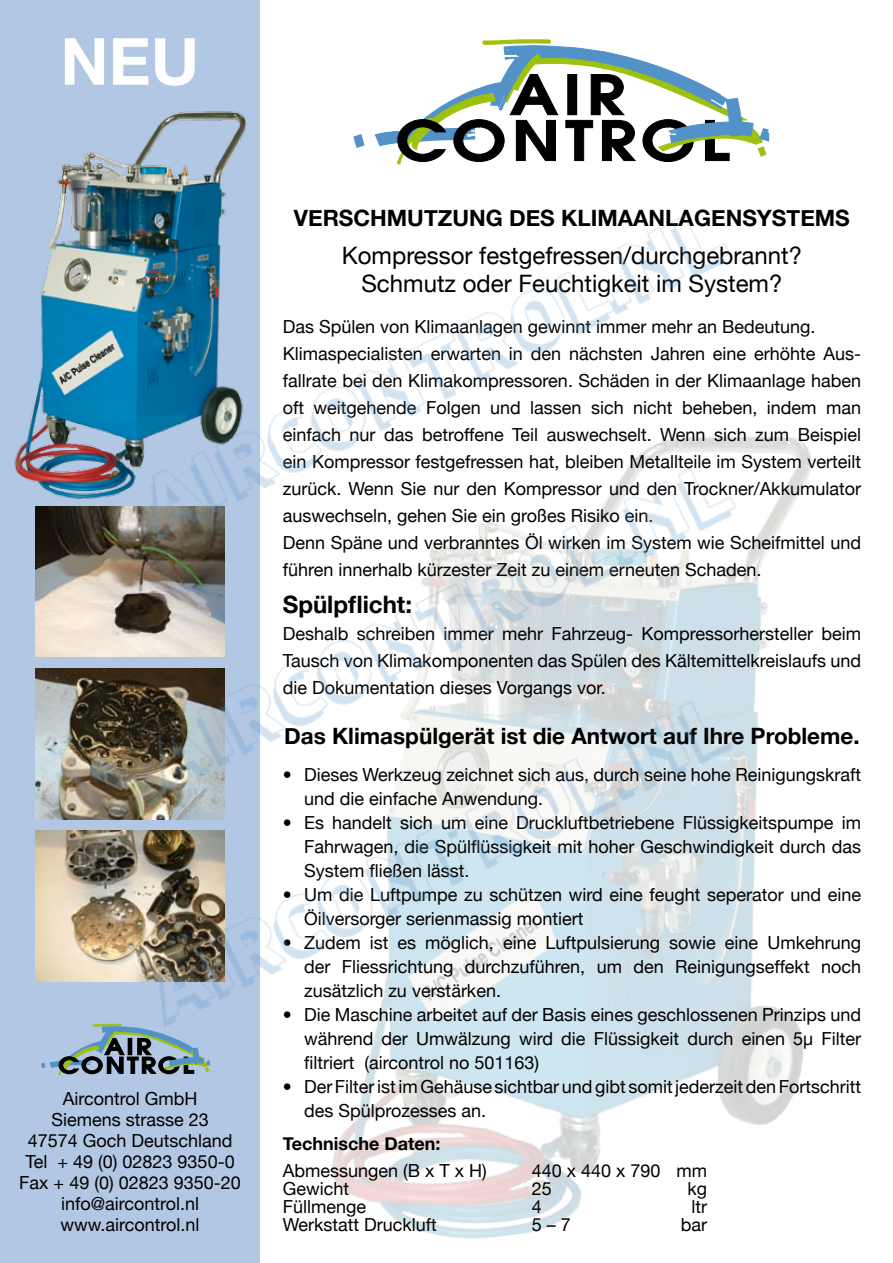
<style>
.page{position:relative;width:893px;height:1263px;background:#fff}
.page>*{position:absolute;margin:0;border:0;box-sizing:border-box;transform-origin:0 0}
.t1{font:700 65.1px "Helvetica Neue";color:#fff}
.t2{font:24px/28.8px "Helvetica Neue";color:#000;text-align:center}
.t3{font:700 24px "Helvetica Neue";color:#000}
.t4{font:700 22.5px "Helvetica Neue";color:#000}
.t5{font:18px/27px "Helvetica Neue";color:#000}
.t6{font:700 18px "Helvetica Neue";color:#000}
</style>
<div class="page">
<img style="left:332px;top:436px;width:480px;height:803px">
<div style="left:0;top:0;width:260px;height:1263px;background:#b2c7e4"></div>
<svg style="left:353px;top:134px;width:12px;height:14px"></svg>
<svg style="left:375px;top:40px;width:394px;height:118px"></svg>
<svg style="left:41px;top:1024px;width:71px;height:51px"></svg>
<img style="left:14px;top:111px;width:233px;height:388px">
<img style="left:36px;top:506px;width:76px;height:151px">
<img style="left:36px;top:668px;width:76px;height:151px">
<img style="left:36px;top:831px;width:76px;height:151px">
<img style="left:112px;top:158px;width:669px;height:947px">
<h1 class="t1" style="left:60px;top:21px;width:140px">NEU</h1>
<p class="t5" style="left:19px;top:1088px;width:223px;line-height:21px;text-align:center">Aircontrol GmbH<br>Siemens strasse 23<br>47574 Goch Deutschland<br>Tel + 49 (0) 02823 9350-0<br>Fax + 49 (0) 02823 9350-20 info@aircontrol.nl www.aircontrol.nl</p>
<p class="t4" style="left:294px;top:204px;width:557px">VERSCHMUTZUNG DES KLIMAANLAGENSYSTEMS</p>
<h2 class="t2" style="left:342px;top:240px;width:462px">Kompressor festgefressen/durchgebrannt?<br>Schmutz oder Feuchtigkeit im System?</h2>
<p class="t5" style="left:283px;top:313px;width:580px">Das Spülen von Klimaanlagen gewinnt immer mehr an Bedeutung.<br>Klimaspecialisten erwarten in den nächsten Jahren eine erhöhte Aus&shy;fallrate bei den Klimakompressoren. Schäden in der Klimaanlage haben oft weitgehende Folgen und lassen sich nicht beheben, indem man einfach nur das betroffene Teil auswechselt. Wenn sich zum Beispiel ein Kompressor festgefressen hat, bleiben Metallteile im System verteilt zurück. Wenn Sie nur den Kompressor und den Trockner/Akkumulator auswechseln, gehen Sie ein großes Risiko ein.<br>Denn Späne und verbranntes Öl wirken im System wie Scheifmittel und führen innerhalb kürzester Zeit zu einem erneuten Schaden.</p>
<h2 class="t3" style="left:283px;top:590px;width:131px">Spülpflicht:</h2>
<p class="t5" style="left:283px;top:620px;width:580px;text-align:justify">Deshalb schreiben immer mehr Fahrzeug- Kompressorhersteller beim Tausch von Klimakomponenten das Spülen des Kältemittelkreislaufs und die Dokumentation dieses Vorgangs vor.</p>
<p class="t4" style="left:284px;top:722px;width:577px">Das Klimaspülgerät ist die Antwort auf Ihre Probleme.</p>
<p class="t5" style="left:304px;top:763px;width:559px;line-height:24px;text-indent:-21px">• Dieses Werkzeug zeichnet sich aus, durch seine hohe Reinigungskraft und die einfache Anwendung.</p>
<p class="t5" style="left:304px;top:811px;width:559px;line-height:24px;text-align:justify;text-indent:-21px">• Es handelt sich um eine Druckluftbetriebene Flüssigkeitspumpe im Fahrwagen, die Spülflüssigkeit mit hoher Geschwindigkeit durch das System fließen lässt.</p>
<p class="t5" style="left:304px;top:883px;width:559px;line-height:24px;text-indent:-21px">• Um die Luftpumpe zu schützen wird eine feught seperator und eine<br>Öilversorger serienmassig montiert</p>
<p class="t5" style="left:304px;top:931px;width:559px;line-height:24px;text-align:justify;text-indent:-21px">• Zudem ist es möglich, eine Luftpulsierung sowie eine Umkehrung der Fliessrichtung durchzuführen, um den Reinigungseffekt noch zusätzlich zu verstärken.</p>
<p class="t5" style="left:304px;top:1003px;width:559px;line-height:24px;text-align:justify;text-indent:-21px">• Die Maschine arbeitet auf der Basis eines geschlossenen Prinzips und während der Umwälzung wird die Flüssigkeit durch einen 5µ Filter filtriert (aircontrol no 501163)</p>
<p class="t5" style="left:304px;top:1075px;width:559px;line-height:24px;text-indent:-21px">• Der Filter ist im Gehäuse sichtbar und gibt somit jederzeit denFortschritt des Spülprozesses an.</p>
<p class="t6" style="left:283px;top:1133px;width:159px">Technische Daten:</p>
<p class="t5" style="left:283px;top:1157px;width:206px">Abmessungen (B x T x H)</p>
<p class="t5" style="left:532px;top:1157px;width:177px">440 x 440 x 790 mm</p>
<p class="t5" style="left:283px;top:1175px;width:68px">Gewicht</p>
<p class="t5" style="left:532px;top:1175px;width:22px">25</p>
<p class="t5" style="left:688px;top:1175px;width:21px">kg</p>
<p class="t5" style="left:283px;top:1193px;width:85px">Füllmenge</p>
<p class="t5" style="left:532px;top:1193px;width:12px">4</p>
<p class="t5" style="left:692px;top:1193px;width:17px">ltr</p>
<p class="t5" style="left:283px;top:1211px;width:156px">Werkstatt Druckluft</p>
<p class="t5" style="left:532px;top:1211px;width:41px">5 – 7</p>
<p class="t5" style="left:681px;top:1211px;width:28px">bar</p>
</div>
